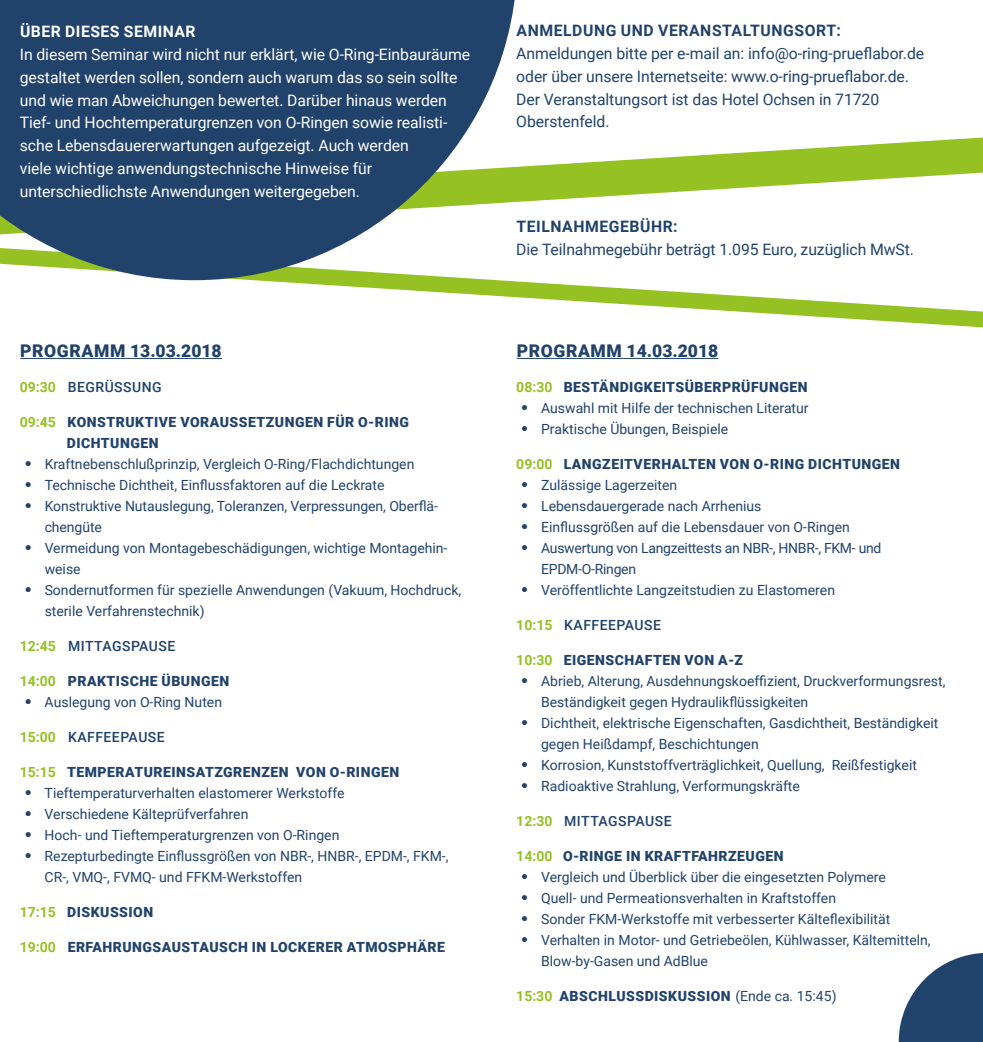
<style>
.page{position:relative;width:983px;height:1042px;background:#fff}
.page>*{position:absolute;margin:0;border:0;box-sizing:border-box;transform-origin:0 0}
.t1{font:900 17.5px "Roboto";letter-spacing:.035em;color:#21426b}
.t2{font:15.75px/22.8px "Roboto";letter-spacing:-.005em;color:#fff}
.t3{font:15.75px/22.8px "Roboto";letter-spacing:-.005em;color:#21426b}
.t4{font:700 15.75px "Roboto";letter-spacing:.035em;color:#21426b}
.t5{font:700 15.75px "Roboto";letter-spacing:.03em;color:#fff}
.t6{font:14px/21px "Roboto";color:#21426b}
.t7{font:900 14px/21px "Roboto";letter-spacing:.035em;color:#21426b}
.t8{font:500 14px "Roboto";letter-spacing:.035em;color:#21426b}
.t9{font:14px/21px "Roboto";letter-spacing:-.02em;color:#21426b}
.s1{font-weight:700;color:#95c123}
.s2{font-family:"News Gothic"}
.s3{font-weight:400}
</style>
<div class="page">
<svg style="left:184px;top:280px;width:798px;height:48px"></svg>
<hr style="left:20px;top:358px;width:202px;height:1px;background:#21426b">
<hr style="left:516px;top:358px;width:202px;height:1px;background:#21426b">
<svg style="left:517px;top:137px;width:465px;height:65px"></svg>
<svg style="left:0;top:0;width:517px;height:280px;background:#44617b"></svg>
<svg style="left:898px;top:953px;width:84px;height:89px"></svg>
<p class="t5" style="left:20px;top:21px;width:177px">ÜBER DIESES SEMINAR</p>
<p class="t2" style="left:20px;top:43px;width:452px">In diesem Seminar wird nicht nur erklärt, wie O-Ring-Einbauräume gestaltet werden sollen, sondern auch warum das so sein sollte und wie man Abweichungen bewertet. Darüber hinaus werden Tief- und Hochtemperaturgrenzen von O-Ringen sowie realisti&shy;sche Lebensdauererwartungen aufgezeigt. Auch werden<br>viele wichtige anwendungstechnische Hinweise für unterschiedlichste Anwendungen weitergegeben.</p>
<p class="t4" style="left:516px;top:20px;width:326px">ANMELDUNG UND VERANSTALTUNGSORT:</p>
<p class="t3" style="left:516px;top:42px;width:409px">Anmeldungen bitte per e-mail an: info@o-ring-prueflabor.de oder über unsere Internetseite: www.o-ring-prueflabor.de.<br>Der Veranstaltungsort ist das Hotel Ochsen in 71720<br>Oberstenfeld.</p>
<p class="t4" style="left:516px;top:215px;width:163px">TEILNAHMEGEBÜHR:</p>
<p class="t3" style="left:516px;top:237px;width:399px">Die Teilnahmegebühr beträgt 1.095 Euro, zuzüglich MwSt.</p>
<p class="t1" style="left:20px;top:339px;width:203px">PROGRAMM 13.03.2018</p>
<p class="t1" style="left:516px;top:339px;width:203px">PROGRAMM 14.03.2018</p>
<p class="t8" style="left:20px;top:377px;width:143px"><span class="s1">09:30</span> BEGRÜSSUNG</p>
<p class="t7" style="left:67px;top:411px;width:343px;text-indent:-47px"><span class="s1">09:45</span> KONSTRUKTIVE VORAUSSETZUNGEN FÜR O-RING<br>DICHTUNGEN</p>
<p class="t6" style="left:25px;top:453px;width:391px"><span class="s2">•</span> Kraftnebenschlußprinzip, Vergleich O-Ring/Flachdichtungen</p>
<p class="t6" style="left:25px;top:474px;width:361px"><span class="s2">•</span> Technische Dichtheit, Einflussfaktoren auf die Leckrate</p>
<p class="t6" style="left:45px;top:495px;width:395px;text-indent:-20px"><span class="s2">•</span> Konstruktive Nutauslegung, Toleranzen, Verpressungen, Oberflä&shy;chengüte</p>
<p class="t6" style="left:45px;top:537px;width:404px;text-indent:-20px"><span class="s2">•</span> Vermeidung von Montagebeschädigungen, wichtige Montagehin&shy;weise</p>
<p class="t6" style="left:45px;top:579px;width:418px;text-indent:-20px"><span class="s2">•</span> Sondernutformen für spezielle Anwendungen (Vakuum, Hochdruck, sterile Verfahrenstechnik)</p>
<p class="t8" style="left:20px;top:636px;width:157px"><span class="s1">12:45</span> MITTAGSPAUSE</p>
<p class="t7" style="left:20px;top:670px;width:211px"><span class="s1">14:00</span> PRAKTISCHE ÜBUNGEN</p>
<p class="t6" style="left:25px;top:691px;width:199px"><span class="s2">•</span> Auslegung von O-Ring Nuten</p>
<p class="t8" style="left:20px;top:727px;width:146px"><span class="s1">15:00</span> KAFFEEPAUSE</p>
<p class="t7" style="left:20px;top:761px;width:381px"><span class="s1">15:15</span> TEMPERATUREINSATZGRENZEN VON O-RINGEN</p>
<p class="t6" style="left:25px;top:782px;width:321px"><span class="s2">•</span> Tieftemperaturverhalten elastomerer Werkstoffe</p>
<p class="t6" style="left:25px;top:803px;width:225px"><span class="s2">•</span> Verschiedene Kälteprüfverfahren</p>
<p class="t6" style="left:25px;top:824px;width:316px"><span class="s2">•</span> Hoch- und Tieftemperaturgrenzen von O-Ringen</p>
<p class="t6" style="left:45px;top:845px;width:405px;text-indent:-20px"><span class="s2">•</span> Rezepturbedingte Einflussgrößen von NBR-, HNBR-, EPDM-, FKM-,<br>CR-, VMQ-, FVMQ- und FFKM-Werkstoffen</p>
<p class="t7" style="left:20px;top:901px;width:135px"><span class="s1">17:15</span> DISKUSSION</p>
<p class="t7" style="left:20px;top:936px;width:426px"><span class="s1">19:00</span> ERFAHRUNGSAUSTAUSCH IN LOCKERER ATMOSPHÄRE</p>
<p class="t7" style="left:516px;top:376px;width:293px"><span class="s1">08:30</span> BESTÄNDIGKEITSÜBERPRÜFUNGEN</p>
<p class="t6" style="left:521px;top:397px;width:289px"><span class="s2">•</span> Auswahl mit Hilfe der technischen Literatur</p>
<p class="t6" style="left:521px;top:418px;width:208px"><span class="s2">•</span> Praktische Übungen, Beispiele</p>
<p class="t7" style="left:516px;top:453px;width:385px"><span class="s1">09:00</span> LANGZEITVERHALTEN VON O-RING DICHTUNGEN</p>
<p class="t6" style="left:521px;top:474px;width:157px"><span class="s2">•</span> Zulässige Lagerzeiten</p>
<p class="t6" style="left:521px;top:495px;width:242px"><span class="s2">•</span> Lebensdauergerade nach Arrhenius</p>
<p class="t6" style="left:521px;top:516px;width:330px"><span class="s2">•</span> Einflussgrößen auf die Lebensdauer von O-Ringen</p>
<p class="t9" style="left:541px;top:537px;width:342px;text-indent:-20px"><span class="s2">•</span> Auswertung von Langzeittests an NBR-, HNBR-, FKM- und<br>EPDM-O-Ringen</p>
<p class="t6" style="left:521px;top:579px;width:315px"><span class="s2">•</span> Veröffentlichte Langzeitstudien zu Elastomeren</p>
<p class="t8" style="left:516px;top:615px;width:146px"><span class="s1">10:15</span> KAFFEEPAUSE</p>
<p class="t7" style="left:516px;top:649px;width:228px"><span class="s1">10:30</span> EIGENSCHAFTEN VON A-Z</p>
<p class="t6" style="left:541px;top:670px;width:405px;text-indent:-20px"><span class="s2">•</span> Abrieb, Alterung, Ausdehnungskoeffizient, Druckverformungsrest,<br>Beständigkeit gegen Hydraulikflüssigkeiten</p>
<p class="t6" style="left:541px;top:712px;width:399px;text-indent:-20px"><span class="s2">•</span> Dichtheit, elektrische Eigenschaften, Gasdichtheit, Beständigkeit gegen Heißdampf, Beschichtungen</p>
<p class="t6" style="left:521px;top:754px;width:397px"><span class="s2">•</span> Korrosion, Kunststoffverträglichkeit, Quellung, Reißfestigkeit</p>
<p class="t6" style="left:521px;top:775px;width:280px"><span class="s2">•</span> Radioaktive Strahlung, Verformungskräfte</p>
<p class="t8" style="left:516px;top:811px;width:157px"><span class="s1">12:30</span> MITTAGSPAUSE</p>
<p class="t7" style="left:516px;top:845px;width:269px"><span class="s1">14:00</span> O-RINGE IN KRAFTFAHRZEUGEN</p>
<p class="t6" style="left:521px;top:866px;width:366px"><span class="s2">•</span> Vergleich und Überblick über die eingesetzten Polymere</p>
<p class="t6" style="left:521px;top:887px;width:316px"><span class="s2">•</span> Quell- und Permeationsverhalten in Kraftstoffen</p>
<p class="t6" style="left:521px;top:908px;width:370px"><span class="s2">•</span> Sonder FKM-Werkstoffe mit verbesserter Kälteflexibilität</p>
<p class="t6" style="left:541px;top:929px;width:391px;text-indent:-20px"><span class="s2">•</span> Verhalten in Motor- und Getriebeölen, Kühlwasser, Kältemitteln,<br>Blow-by-Gasen und AdBlue</p>
<p class="t7" style="left:516px;top:985px;width:321px"><span class="s1">15:30</span> ABSCHLUSSDISKUSSION <span class="s3">(Ende ca. 15:45)</span></p>
</div>
